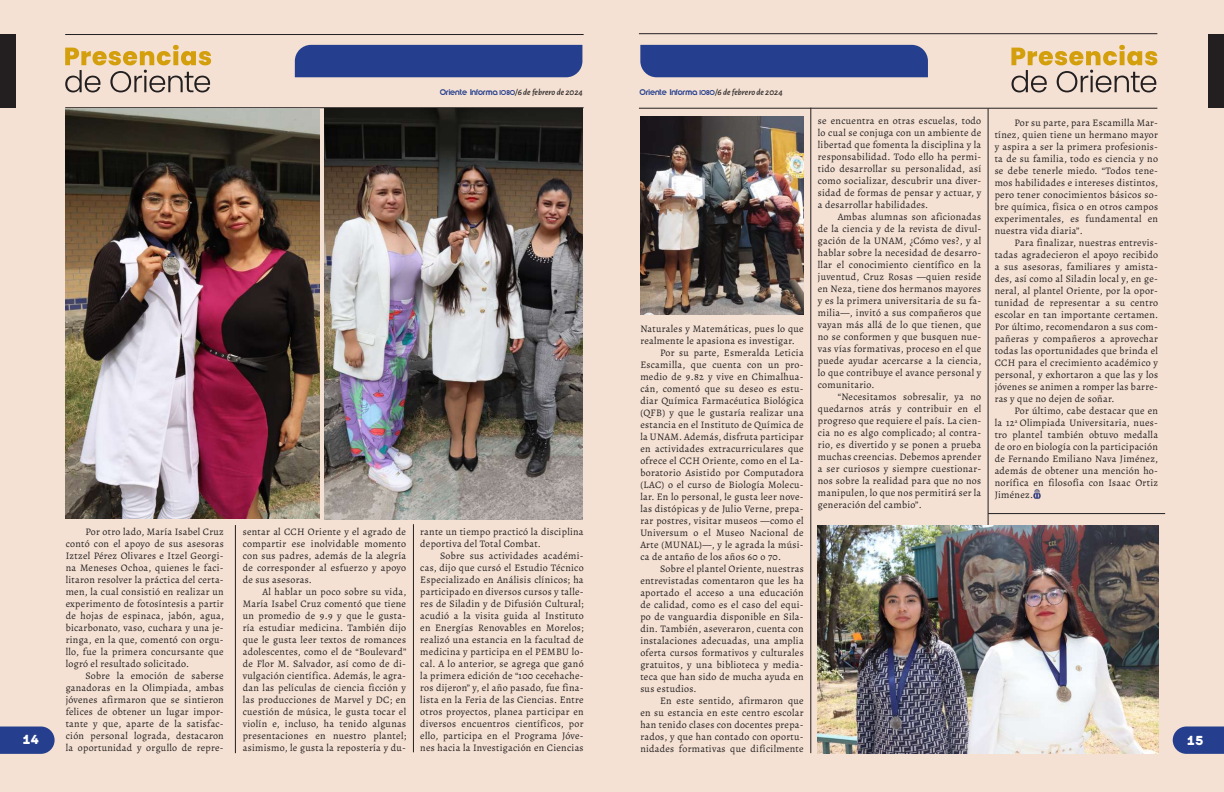
<style>
.page{position:relative;width:1224px;height:792px;background:#f4e1d3}
.page>*{position:absolute;margin:0;border:0;box-sizing:border-box;transform-origin:0 0}
.t1{font:700 13px "Armavir 01";letter-spacing:.02em;color:#fff}
.t2{font:10px/12px "Alegreya";letter-spacing:.03em;color:#231f20;text-align:justify}
.t3{font:italic 500 9px "Alegreya Sans";color:#231f20}
.s1{font-family:"Brandish";font-weight:400;font-style:normal;font-size:7px;color:#253f8e}
.s2{font-family:"Brandish";font-weight:400;font-style:normal;font-size:6px;color:#253f8e}
</style>
<div class="page">
<hr style="left:65px;top:34px;width:519px;height:1px;background:#231f20">
<hr style="left:65px;top:107px;width:519px;height:1px;background:#231f20">
<hr style="left:639px;top:33px;width:518px;height:1px;background:#231f20">
<hr style="left:639px;top:108px;width:518px;height:1px;background:#231f20">
<div style="left:0;top:34px;width:15px;height:74px;background:#231f20"></div>
<div style="left:1209px;top:34px;width:15px;height:74px;background:#231f20"></div>
<svg style="left:65px;top:45px;width:146px;height:47px"></svg>
<svg style="left:1011px;top:45px;width:146px;height:47px"></svg>
<div style="left:295px;top:45px;width:287px;height:32px;background:#253f8e"></div>
<div style="left:640px;top:45px;width:288px;height:32px;background:#253f8e"></div>
<img style="left:66px;top:108px;width:253px;height:411px">
<hr style="left:811px;top:108px;width:1px;height:645px;background:#231f20">
<hr style="left:988px;top:108px;width:1px;height:646px;background:#231f20">
<hr style="left:988px;top:513px;width:177px;height:1px;background:#231f20">
<svg style="left:1033px;top:489px;width:7px;height:10px"></svg>
<svg style="left:1172px;top:726px;width:52px;height:28px"></svg>
<svg style="left:0;top:726px;width:55px;height:28px;background:#364c93"></svg>
<img style="left:324px;top:108px;width:258px;height:412px">
<img style="left:640px;top:116px;width:163px;height:198px">
<hr style="left:235px;top:525px;width:1px;height:228px;background:#231f20">
<hr style="left:413px;top:524px;width:1px;height:228px;background:#231f20">
<img style="left:818px;top:525px;width:341px;height:229px">
<p class="t3" style="left:440px;top:86px;width:145px"><span class="s1">Oriente Informa</span> <span class="s2">1080</span>/6 de febrero de 2024</p>
<p class="t3" style="left:640px;top:86px;width:145px"><span class="s1">Oriente Informa</span> <span class="s2">1080</span>/6 de febrero de 2024</p>
<p class="t2" style="left:818px;top:115px;width:165px">se encuentra en otras escuelas, todo lo cual se conjuga con un ambiente de libertad que fomenta la disciplina y la responsabilidad. Todo ello ha permi&shy;tido desarrollar su personalidad, así como socializar, descubrir una diver&shy;sidad de formas de pensar y actuar, y a desarrollar habilidades.</p>
<p class="t2" style="left:818px;top:211px;width:165px;text-indent:20px">Ambas alumnas son aficionadas de la ciencia y de la revista de divul&shy;gación de la UNAM, ¿Cómo ves?, y al hablar sobre la necesidad de desarro&shy;llar el conocimiento científico en la juventud, Cruz Rosas —quien reside en Neza, tiene dos hermanos mayores y es la primera universitaria de su fa&shy;milia—, invitó a sus compañeros que vayan más allá de lo que tienen, que no se conformen y que busquen nue&shy;vas vías formativas, proceso en el que puede ayudar acercarse a la ciencia, lo que contribuye el avance personal y comunitario.</p>
<p class="t2" style="left:818px;top:391px;width:165px;text-indent:20px">“Necesitamos sobresalir, ya no quedarnos atrás y contribuir en el progreso que requiere el país. La cien&shy;cia no es algo complicado; al contra&shy;rio, es divertido y se ponen a prueba muchas creencias. Debemos aprender a ser curiosos y siempre cuestionar&shy;nos sobre la realidad para que no nos manipulen, lo que nos permitirá ser la generación del cambio”.</p>
<p class="t2" style="left:995px;top:117px;width:165px;text-indent:20px">Por su parte, para Escamilla Mar&shy;tínez, quien tiene un hermano mayor y aspira a ser la primera profesionis&shy;ta de su familia, todo es ciencia y no se debe tenerle miedo. “Todos tene&shy;mos habilidades e intereses distintos, pero tener conocimientos básicos so&shy;bre química, física o en otros campos experimentales, es fundamental en nuestra vida diaria”.</p>
<p class="t2" style="left:995px;top:237px;width:165px;text-indent:20px">Para finalizar, nuestras entrevis&shy;tadas agradecieron el apoyo recibido a sus asesoras, familiares y amista&shy;des, así como al Siladin local y, en ge&shy;neral, al plantel Oriente, por la opor&shy;tunidad de representar a su centro escolar en tan importante certamen.<br>Por último, recomendaron a sus com&shy;pañeras y compañeros a aprovechar todas las oportunidades que brinda el CCH para el crecimiento académico y personal, y exhortaron a que las y los jóvenes se animen a romper las barre&shy;ras y que no dejen de soñar.</p>
<p class="t2" style="left:995px;top:405px;width:165px;text-indent:20px">Por último, cabe destacar que en la 12<sup>a</sup> Olimpiada Universitaria, nues&shy;tro plantel también obtuvo medalla de oro en biología con la participación de Fernando Emiliano Nava Jiménez, además de obtener una mención ho&shy;norífica en filosofía con Isaac Ortiz Jiménez.</p>
<p class="t2" style="left:640px;top:322px;width:165px">Naturales y Matemáticas, pues lo que</p>
<p class="t2" style="left:640px;top:334px;width:156px">realmente le apasiona es investigar.</p>
<p class="t2" style="left:660px;top:346px;width:145px">Por su parte, Esmeralda Leticia</p>
<p class="t2" style="left:640px;top:358px;width:165px">Escamilla, que cuenta con un pro-</p>
<p class="t2" style="left:640px;top:370px;width:165px">medio de 9.82 y vive en Chimalhua-</p>
<p class="t2" style="left:640px;top:382px;width:165px">cán, comentó que su deseo es estu-</p>
<p class="t2" style="left:640px;top:394px;width:165px">diar Química Farmacéutica Biológica</p>
<p class="t2" style="left:640px;top:406px;width:165px">(QFB) y que le gustaría realizar una</p>
<p class="t2" style="left:640px;top:418px;width:165px">estancia en el Instituto de Química de</p>
<p class="t2" style="left:640px;top:430px;width:165px">la UNAM. Además, disfruta participar</p>
<p class="t2" style="left:640px;top:442px;width:165px">en actividades extracurriculares que</p>
<p class="t2" style="left:640px;top:454px;width:165px">ofrece el CCH Oriente, como en el La-</p>
<p class="t2" style="left:640px;top:466px;width:165px">boratorio Asistido por Computadora</p>
<p class="t2" style="left:640px;top:478px;width:165px">(LAC) o el curso de Biología Molecu-</p>
<p class="t2" style="left:640px;top:490px;width:165px">lar. En lo personal, le gusta leer nove-</p>
<p class="t2" style="left:640px;top:502px;width:165px">las distópicas y de Julio Verne, prepa-</p>
<p class="t2" style="left:640px;top:514px;width:165px">rar postres, visitar museos —como el</p>
<p class="t2" style="left:640px;top:526px;width:165px">Universum o el Museo Nacional de</p>
<p class="t2" style="left:640px;top:538px;width:165px">Arte (MUNAL)—, y le agrada la músi-</p>
<p class="t2" style="left:640px;top:550px;width:142px">ca de antaño de los años 60 o 70.</p>
<p class="t2" style="left:660px;top:562px;width:145px">Sobre el plantel Oriente, nuestras</p>
<p class="t2" style="left:640px;top:574px;width:165px">entrevistadas comentaron que les ha</p>
<p class="t2" style="left:640px;top:586px;width:165px">aportado el acceso a una educación</p>
<p class="t2" style="left:640px;top:598px;width:165px">de calidad, como es el caso del equi-</p>
<p class="t2" style="left:640px;top:610px;width:165px">po de vanguardia disponible en Sila-</p>
<p class="t2" style="left:640px;top:622px;width:165px">din. También, aseveraron, cuenta con</p>
<p class="t2" style="left:640px;top:634px;width:165px">instalaciones adecuadas, una amplia</p>
<p class="t2" style="left:640px;top:646px;width:165px">oferta cursos formativos y culturales</p>
<p class="t2" style="left:640px;top:658px;width:165px">gratuitos, y una biblioteca y media-</p>
<p class="t2" style="left:640px;top:670px;width:165px">teca que han sido de mucha ayuda en</p>
<p class="t2" style="left:640px;top:682px;width:58px">sus estudios.</p>
<p class="t2" style="left:660px;top:694px;width:145px">En este sentido, afirmaron que</p>
<p class="t2" style="left:640px;top:706px;width:165px">en su estancia en este centro escolar</p>
<p class="t2" style="left:640px;top:718px;width:165px">han tenido clases con docentes prepa-</p>
<p class="t2" style="left:640px;top:730px;width:165px">rados, y que han contado con oportu-</p>
<p class="t2" style="left:640px;top:742px;width:165px">nidades formativas que difícilmente</p>
<p class="t2" style="left:66px;top:525px;width:160px;text-indent:20px">Por otro lado, María Isabel Cruz contó con el apoyo de sus asesoras Iztzel Pérez Olivares e Itzel Georgi&shy;na Meneses Ochoa, quienes le faci&shy;litaron resolver la práctica del certa&shy;men, la cual consistió en realizar un experimento de fotosíntesis a partir de hojas de espinaca, jabón, agua, bicarbonato, vaso, cuchara y una je&shy;ringa, en la que, comentó con orgu&shy;llo, fue la primera concursante que logró el resultado solicitado.</p>
<p class="t2" style="left:66px;top:669px;width:160px;text-indent:20px">Sobre la emoción de saberse ganadoras en la Olimpiada, ambas jóvenes afirmaron que se sintieron felices de obtener un lugar impor&shy;tante y que, aparte de la satisfac&shy;ción personal lograda, destacaron la oportunidad y orgullo de repre-</p>
<p class="t2" style="left:243px;top:525px;width:165px">sentar al CCH Oriente y el agrado de compartir ese inolvidable momento con sus padres, además de la alegría de corresponder al esfuerzo y apoyo de sus asesoras.</p>
<p class="t2" style="left:243px;top:585px;width:165px;text-indent:20px">Al hablar un poco sobre su vida, María Isabel Cruz comentó que tiene un promedio de 9.9 y que le gusta&shy;ría estudiar medicina. También dijo que le gusta leer textos de romances adolescentes, como el de “Boulevard” de Flor M. Salvador, así como de di&shy;vulgación científica. Además, le agra&shy;dan las películas de ciencia ficción y las producciones de Marvel y DC; en cuestión de música, le gusta tocar el violín e, incluso, ha tenido algunas presentaciones en nuestro plantel; asimismo, le gusta la repostería y du-</p>
<p class="t2" style="left:420px;top:526px;width:165px">rante un tiempo practicó la disciplina deportiva del Total Combat.</p>
<p class="t2" style="left:420px;top:550px;width:165px;text-indent:20px">Sobre sus actividades académi&shy;cas, dijo que cursó el Estudio Técnico Especializado en Análisis clínicos; ha participado en diversos cursos y talle&shy;res de Siladin y de Difusión Cultural; acudió a la visita guida al Instituto en Energías Renovables en Morelos; realizó una estancia en la facultad de medicina y participa en el PEMBU lo&shy;cal. A lo anterior, se agrega que ganó la primera edición de “100 cecehache&shy;ros dijeron” y, el año pasado, fue fina&shy;lista en la Feria de las Ciencias. Entre otros proyectos, planea participar en diversos encuentros científicos, por ello, participa en el Programa Jóve&shy;nes hacia la Investigación en Ciencias</p>
<h1 class="t1" style="left:18px;top:732px;width:18px">14</h1>
<h1 class="t1" style="left:1186px;top:730px;width:18px">15</h1>
<h1 class="t1" style="left:23px;top:732px;width:18px">14</h1>
<h1 class="t1" style="left:1182px;top:732px;width:23px">1515</h1>
</div>
